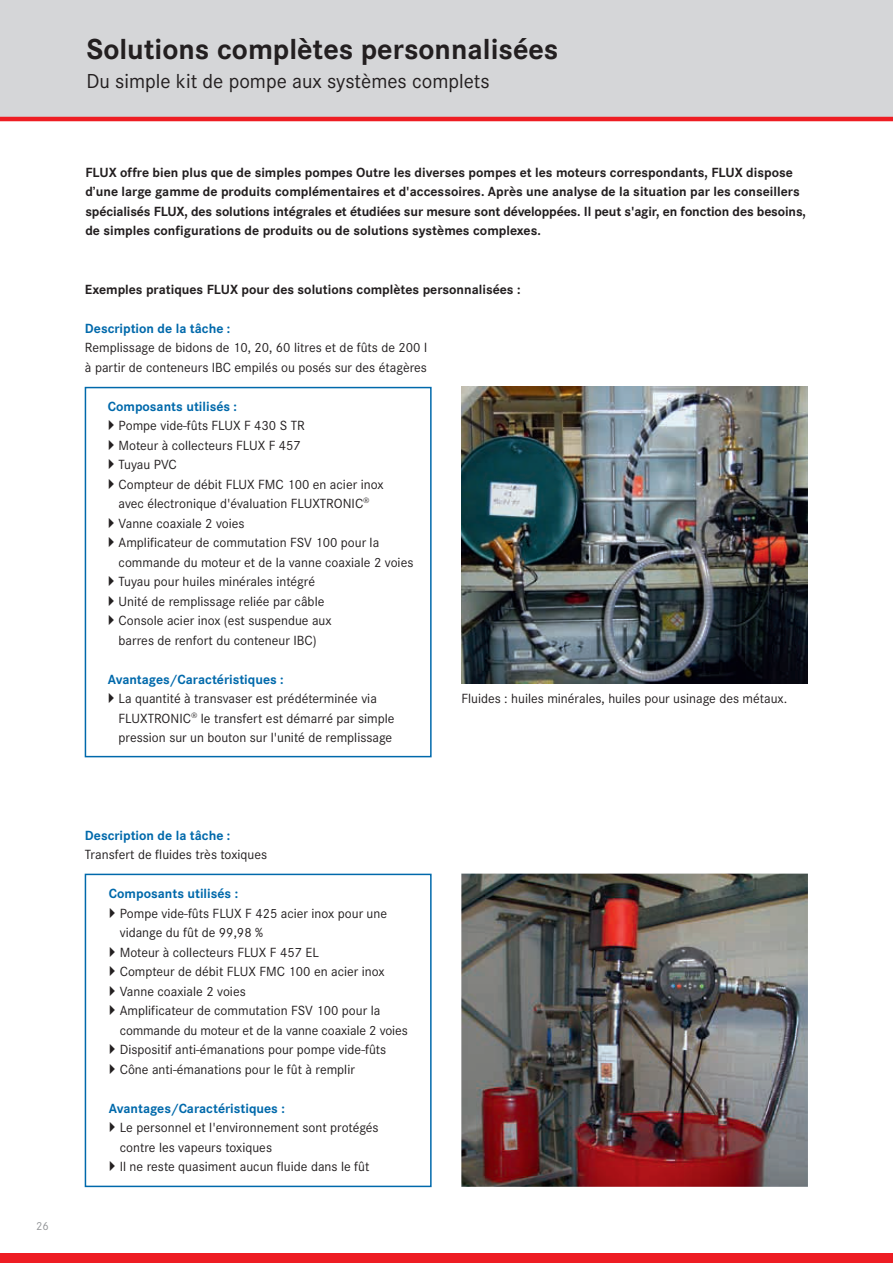
<style>
.page{position:relative;width:893px;height:1263px;background:#fff}
.page>*{position:absolute;margin:0;border:0;box-sizing:border-box;transform-origin:0 0}
.t1{font:700 30px "Corporate S";color:#231f20}
.t2{font:21px "Corporate S";color:#231f20}
.t3{font:13.8px/19.5px "Corporate S";color:#231f20}
.t4{font:700 13.8px/19.5px "Corporate S";color:#231f20}
.t5{font:700 13.8px "Corporate S";color:#0069ab}
.t6{font:12px "Corporate S";color:#939598}
</style>
<div class="page">
<div style="left:0;top:0;width:893px;height:119px;background:#d5d6d8"></div>
<hr style="left:0;top:117px;width:893px;height:4px;background:#ee1d23">
<img style="left:461px;top:387px;width:347px;height:297px">
<img style="left:461px;top:874px;width:347px;height:313px">
<div style="left:0;top:1253px;width:893px;height:10px;background:#ee1d23"></div>
<div style="left:85px;top:387px;width:347px;height:370px;border:2px solid #0069ab"></div>
<div style="left:85px;top:874px;width:347px;height:313px;border:2px solid #0069ab"></div>
<p class="t6" style="left:36px;top:1221px;width:14px">26</p>
<h1 class="t1" style="left:86px;top:38px;width:473px">Solutions complètes personnalisées</h1>
<h2 class="t2" style="left:86px;top:73px;width:405px">Du simple kit de pompe aux systèmes complets</h2>
<p class="t4" style="left:85px;top:163px;width:722px">FLUX offre bien plus que de simples pompes Outre les diverses pompes et les moteurs correspondants, FLUX dispose d’une large gamme de produits complémentaires et d'accessoires. Après une analyse de la situation par les conseillers spécialisés FLUX, des solutions intégrales et étudiées sur mesure sont développées. Il peut s'agir, en fonction des besoins, de simples configurations de produits ou de solutions systèmes complexes.</p>
<p class="t4" style="left:85px;top:280px;width:437px">Exemples pratiques FLUX pour des solutions complètes personnalisées :</p>
<p class="t5" style="left:85px;top:322px;width:147px">Description de la tâche :</p>
<p class="t3" style="left:85px;top:339px;width:344px">Remplissage de bidons de 10, 20, 60 litres et de fûts de 200 l à partir de conteneurs IBC empilés ou posés sur des étagères</p>
<p class="t5" style="left:108px;top:400px;width:131px">Composants utilisés :</p>
<p class="t3" style="left:119px;top:417px;width:296px">Pompe vide-fûts FLUX F 430 S TR<br>Moteur à collecteurs FLUX F 457<br>Tuyau PVC<br>Compteur de débit FLUX FMC 100 en acier inox<br>avec électronique d'évaluation FLUXTRONIC<sup>®<br></sup>Vanne coaxiale 2 voies<br>Amplificateur de commutation FSV 100 pour la commande du moteur et de la vanne coaxiale 2 voies Tuyau pour huiles minérales intégré<br>Unité de remplissage reliée par câble<br>Console acier inox (est suspendue aux<br>barres de renfort du conteneur IBC)</p>
<p class="t5" style="left:108px;top:673px;width:177px">Avantages/Caractéristiques :</p>
<p class="t3" style="left:119px;top:690px;width:277px">La quantité à transvaser est prédéterminée via<br>FLUXTRONIC<sup>®</sup> le transfert est démarré par simple pression sur un bouton sur l'unité de remplissage</p>
<p class="t5" style="left:85px;top:829px;width:147px">Description de la tâche :</p>
<p class="t3" style="left:85px;top:846px;width:184px">Transfert de fluides très toxiques</p>
<p class="t5" style="left:109px;top:888px;width:131px">Composants utilisés :</p>
<p class="t3" style="left:120px;top:904px;width:290px">Pompe vide-fûts FLUX F 425 acier inox pour une vidange du fût de 99,98 %<br>Moteur à collecteurs FLUX F 457 EL<br>Compteur de débit FLUX FMC 100 en acier inox Vanne coaxiale 2 voies<br>Amplificateur de commutation FSV 100 pour la commande du moteur et de la vanne coaxiale 2 voies Dispositif anti-émanations pour pompe vide-fûts Cône anti-émanations pour le fût à remplir</p>
<p class="t5" style="left:109px;top:1102px;width:177px">Avantages/Caractéristiques :</p>
<p class="t3" style="left:120px;top:1119px;width:260px">Le personnel et l'environnement sont protégés contre les vapeurs toxiques<br>Il ne reste quasiment aucun fluide dans le fût</p>
<p class="t3" style="left:461px;top:690px;width:327px">Fluides : huiles minérales, huiles pour usinage des métaux.</p>
</div>
